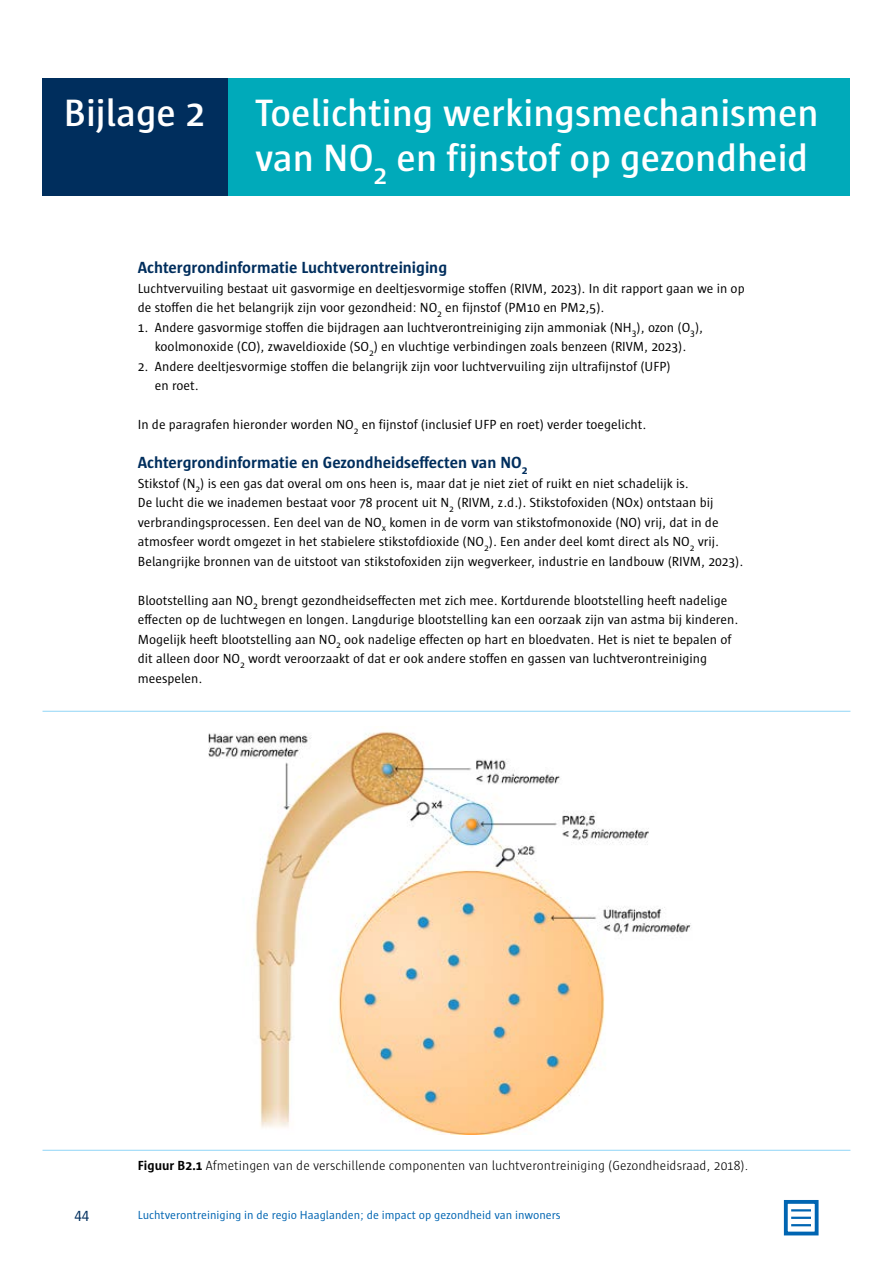
<style>
.page{position:relative;width:893px;height:1263px;background:#fff}
.page>*{position:absolute;margin:0;border:0;box-sizing:border-box;transform-origin:0 0}
.t1{font:600 39px/45px "Sun";color:#fff}
.t2{font:700 16.5px "Sun";color:#002e5d}
.t3{font:15px "Sun";color:#002e5d}
.t4{font:13.5px/19.5px "Sun";color:#000}
.t5{font:300 13.5px "Sun";color:#000}
.t6{font:12px "Sun";color:#0065b2}
.s1{font-weight:700}
</style>
<div class="page">
<div style="left:43px;top:78px;width:807px;height:117px;background:#00aaba"></div>
<div style="left:43px;top:78px;width:185px;height:117px;background:#002e5d"></div>
<img style="left:208px;top:731px;width:483px;height:404px">
<hr style="left:43px;top:1150px;width:807px;height:1px;background:#91d5f6">
<hr style="left:43px;top:711px;width:807px;height:1px;background:#91d5f6">
<div style="left:784px;top:1200px;width:35px;height:35px;border:4px solid #0065b2"></div>
<hr style="left:791px;top:1209px;width:20px;height:2px;background:#0065b2">
<hr style="left:791px;top:1217px;width:20px;height:2px;background:#0065b2">
<hr style="left:791px;top:1224px;width:20px;height:2px;background:#0065b2">
<h1 class="t1" style="left:64px;top:90px;width:143px">Bijlage 2</h1>
<h1 class="t1" style="left:255px;top:90px;width:565px">Toelichting werkingsmechanismen van NO<sub>2</sub> en fijnstof op gezondheid</h1>
<p class="t2" style="left:138px;top:258px;width:311px">Achtergrondinformatie Luchtverontreiniging</p>
<p class="t4" style="left:138px;top:278px;width:608px">Luchtvervuiling bestaat uit gasvormige en deeltjesvormige stoffen (RIVM, 2023). In dit rapport gaan we in op de stoffen die het belangrijk zijn voor gezondheid: NO<sub>2</sub> en fijnstof (PM10 en PM2,5).</p>
<p class="t4" style="left:138px;top:317px;width:567px;text-align:center">1. Andere gasvormige stoffen die bijdragen aan luchtverontreiniging zijn ammoniak (NH<sub>3</sub>), ozon (O<sub>3</sub>), koolmonoxide (CO), zwaveldioxide (SO<sub>2</sub>) en vluchtige verbindingen zoals benzeen (RIVM, 2023).</p>
<p class="t4" style="left:155px;top:356px;width:517px;text-indent:-17px">2. Andere deeltjesvormige stoffen die belangrijk zijn voor luchtvervuiling zijn ultrafijnstof (UFP) en roet.</p>
<p class="t4" style="left:138px;top:415px;width:510px">In de paragrafen hieronder worden NO<sub>2</sub> en fijnstof (inclusief UFP en roet) verder toegelicht.</p>
<p class="t2" style="left:138px;top:453px;width:391px">Achtergrondinformatie en Gezondheidseffecten van NO<sub>2</sub></p>
<p class="t4" style="left:138px;top:473px;width:607px">Stikstof (N<sub>2</sub>) is een gas dat overal om ons heen is, maar dat je niet ziet of ruikt en niet schadelijk is.<br>De lucht die we inademen bestaat voor 78 procent uit N<sub>2</sub> (RIVM, z.d.). Stikstofoxiden (NOx) ontstaan bij verbrandingsprocessen. Een deel van de NO<sub>x</sub> komen in de vorm van stikstofmonoxide (NO) vrij, dat in de atmosfeer wordt omgezet in het stabielere stikstofdioxide (NO<sub>2</sub>). Een ander deel komt direct als NO<sub>2</sub> vrij.<br>Belangrijke bronnen van de uitstoot van stikstofoxiden zijn wegverkeer, industrie en landbouw (RIVM, 2023).</p>
<p class="t4" style="left:138px;top:590px;width:602px">Blootstelling aan NO<sub>2</sub> brengt gezondheidseffecten met zich mee. Kortdurende blootstelling heeft nadelige effecten op de luchtwegen en longen. Langdurige blootstelling kan een oorzaak zijn van astma bij kinderen.<br>Mogelijk heeft blootstelling aan NO<sub>2</sub> ook nadelige effecten op hart en bloedvaten. Het is niet te bepalen of dit alleen door NO<sub>2</sub> wordt veroorzaakt of dat er ook andere stoffen en gassen van luchtverontreiniging meespelen.</p>
<p class="t5" style="left:138px;top:1158px;width:612px"><span class="s1">Figuur B2.1</span> Afmetingen van de verschillende componenten van luchtverontreiniging (Gezondheidsraad, 2018).</p>
<p class="t3" style="left:74px;top:1208px;width:16px">44</p>
<p class="t6" style="left:138px;top:1208px;width:424px">Luchtverontreiniging in de regio Haaglanden; de impact op gezondheid van inwoners</p>
</div>
